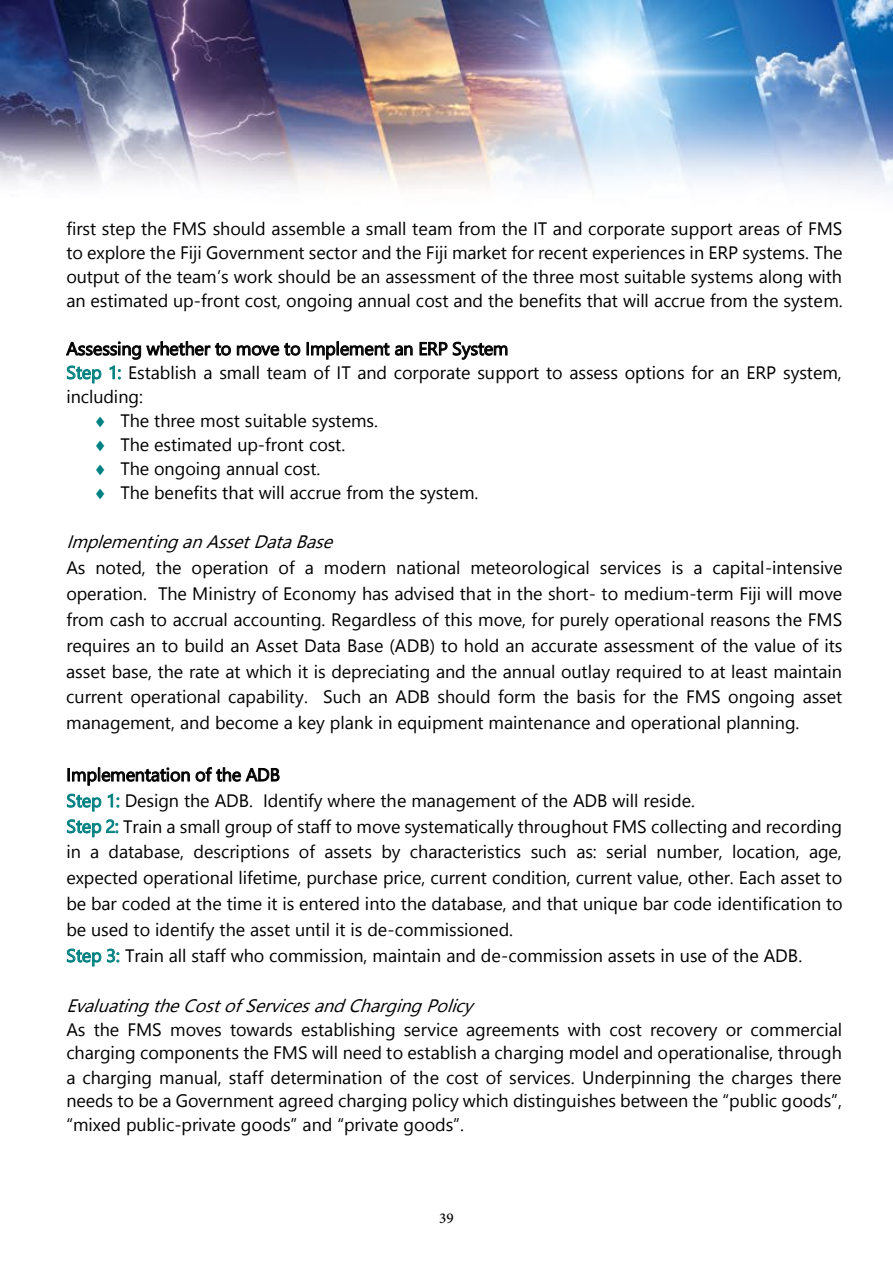
<style>
.page{position:relative;width:893px;height:1263px;background:#fff}
.page>*{position:absolute;margin:0;border:0;box-sizing:border-box;transform-origin:0 0}
.t1{font:18px "Symbol";color:#000}
.t2{font:18px "Symbol";color:#008080}
.t3{font:18px "Calibri";color:#000}
.t4{font:500 15px "Minion Pro";color:#000}
.s1{color:#000}
</style>
<div class="page">
<img style="left:0;top:0;width:893px;height:967px">
<svg style="left:67px;top:247px;width:21px;height:13px"></svg>
<svg style="left:97px;top:246px;width:39px;height:17px"></svg>
<svg style="left:146px;top:246px;width:19px;height:14px"></svg>
<svg style="left:554px;top:250px;width:7px;height:9px"></svg>
<svg style="left:573px;top:247px;width:20px;height:13px"></svg>
<svg style="left:602px;top:250px;width:17px;height:13px"></svg>
<svg style="left:631px;top:246px;width:8px;height:13px"></svg>
<svg style="left:651px;top:250px;width:16px;height:9px"></svg>
<svg style="left:528px;top:269px;width:27px;height:15px"></svg>
<svg style="left:514px;top:294px;width:14px;height:14px"></svg>
<svg style="left:540px;top:298px;width:7px;height:9px"></svg>
<svg style="left:68px;top:389px;width:74px;height:18px"></svg>
<svg style="left:121px;top:437px;width:18px;height:14px"></svg>
<svg style="left:121px;top:485px;width:18px;height:14px"></svg>
<svg style="left:149px;top:485px;width:15px;height:15px"></svg>
<svg style="left:175px;top:489px;width:8px;height:10px"></svg>
<svg style="left:67px;top:561px;width:23px;height:14px"></svg>
<svg style="left:279px;top:561px;width:21px;height:14px"></svg>
<svg style="left:306px;top:565px;width:13px;height:10px"></svg>
<svg style="left:398px;top:561px;width:67px;height:14px"></svg>
<svg style="left:673px;top:561px;width:15px;height:14px"></svg>
<svg style="left:694px;top:565px;width:13px;height:10px"></svg>
<svg style="left:324px;top:690px;width:63px;height:14px"></svg>
<svg style="left:684px;top:716px;width:121px;height:17px"></svg>
<svg style="left:108px;top:793px;width:11px;height:15px"></svg>
<svg style="left:361px;top:798px;width:5px;height:9px"></svg>
<svg style="left:375px;top:793px;width:21px;height:15px"></svg>
<svg style="left:383px;top:845px;width:22px;height:18px"></svg>
<svg style="left:76px;top:875px;width:18px;height:13px"></svg>
<svg style="left:105px;top:872px;width:13px;height:12px"></svg>
<svg style="left:310px;top:898px;width:14px;height:12px"></svg>
<svg style="left:336px;top:901px;width:4px;height:9px"></svg>
<svg style="left:107px;top:948px;width:12px;height:15px"></svg>
<svg style="left:67px;top:221px;width:494px;height:18px"></svg>
<svg style="left:563px;top:221px;width:284px;height:18px"></svg>
<svg style="left:176px;top:245px;width:368px;height:18px"></svg>
<svg style="left:679px;top:246px;width:169px;height:17px"></svg>
<svg style="left:67px;top:269px;width:450px;height:18px"></svg>
<svg style="left:574px;top:269px;width:273px;height:18px"></svg>
<svg style="left:67px;top:293px;width:436px;height:18px"></svg>
<svg style="left:558px;top:293px;width:284px;height:18px"></svg>
<svg style="left:66px;top:341px;width:241px;height:42px"></svg>
<svg style="left:307px;top:341px;width:540px;height:42px"></svg>
<svg style="left:96px;top:413px;width:287px;height:18px"></svg>
<svg style="left:164px;top:437px;width:186px;height:18px"></svg>
<svg style="left:96px;top:461px;width:229px;height:18px"></svg>
<svg style="left:194px;top:485px;width:283px;height:18px"></svg>
<svg style="left:68px;top:535px;width:266px;height:18px"></svg>
<svg style="left:97px;top:561px;width:89px;height:16px"></svg>
<svg style="left:192px;top:561px;width:81px;height:17px"></svg>
<svg style="left:325px;top:561px;width:66px;height:14px"></svg>
<svg style="left:472px;top:561px;width:123px;height:17px"></svg>
<svg style="left:601px;top:561px;width:65px;height:14px"></svg>
<svg style="left:713px;top:561px;width:135px;height:17px"></svg>
<svg style="left:67px;top:586px;width:289px;height:18px"></svg>
<svg style="left:363px;top:586px;width:232px;height:15px"></svg>
<svg style="left:602px;top:586px;width:246px;height:18px"></svg>
<svg style="left:67px;top:612px;width:577px;height:18px"></svg>
<svg style="left:646px;top:612px;width:201px;height:15px"></svg>
<svg style="left:68px;top:638px;width:599px;height:18px"></svg>
<svg style="left:669px;top:638px;width:178px;height:15px"></svg>
<svg style="left:67px;top:664px;width:543px;height:18px"></svg>
<svg style="left:610px;top:664px;width:237px;height:18px"></svg>
<svg style="left:67px;top:690px;width:246px;height:17px"></svg>
<svg style="left:396px;top:689px;width:451px;height:18px"></svg>
<svg style="left:68px;top:716px;width:614px;height:17px"></svg>
<svg style="left:68px;top:767px;width:122px;height:19px"></svg>
<svg style="left:196px;top:767px;width:84px;height:15px"></svg>
<svg style="left:67px;top:794px;width:34px;height:18px"></svg>
<svg style="left:126px;top:793px;width:223px;height:18px"></svg>
<svg style="left:406px;top:793px;width:288px;height:18px"></svg>
<svg style="left:67px;top:819px;width:51px;height:18px"></svg>
<svg style="left:124px;top:819px;width:723px;height:18px"></svg>
<svg style="left:68px;top:845px;width:309px;height:17px"></svg>
<svg style="left:411px;top:845px;width:115px;height:14px"></svg>
<svg style="left:532px;top:845px;width:120px;height:14px"></svg>
<svg style="left:658px;top:845px;width:70px;height:16px"></svg>
<svg style="left:734px;top:845px;width:113px;height:18px"></svg>
<svg style="left:128px;top:871px;width:719px;height:17px"></svg>
<svg style="left:68px;top:897px;width:231px;height:14px"></svg>
<svg style="left:350px;top:897px;width:498px;height:17px"></svg>
<svg style="left:68px;top:922px;width:444px;height:18px"></svg>
<svg style="left:67px;top:948px;width:34px;height:18px"></svg>
<svg style="left:125px;top:948px;width:677px;height:16px"></svg>
<p class="t1" style="left:87px;top:242px;width:90px">★ ★★</p>
<p class="t1" style="left:544px;top:242px;width:135px">★★★★★★</p>
<p class="t1" style="left:518px;top:266px;width:57px">★ ★★</p>
<p class="t1" style="left:504px;top:290px;width:55px">★★★</p>
<p class="t2" style="left:93px;top:433px;width:72px">◻ <span class="s1">★★</span></p>
<p class="t2" style="left:93px;top:481px;width:102px">◻ <span class="s1">★★★</span></p>
<p class="t1" style="left:66px;top:867px;width:63px">★★★</p>
<p class="t1" style="left:351px;top:790px;width:57px">★★ ★</p>
<p class="t1" style="left:299px;top:893px;width:52px">★ ★★</p>
<p class="t1" style="left:492px;top:1018px;width:45px">★★ ★</p>
<p class="t1" style="left:776px;top:1066px;width:67px">★ ★★</p>
<p class="t1" style="left:66px;top:1090px;width:69px">■ ▲ ▼□</p>
<p class="t1" style="left:188px;top:1090px;width:47px">□❖ ■</p>
<p class="t1" style="left:387px;top:1090px;width:52px">■ □●</p>
<p class="t1" style="left:528px;top:1090px;width:90px">▲▼■ ◆▲ ▲</p>
<p class="t1" style="left:640px;top:1090px;width:60px">▼ ■ ▼</p>
<p class="t1" style="left:792px;top:1090px;width:40px">□□ ▲</p>
<p class="t1" style="left:251px;top:1114px;width:72px">□□ ▲ ■</p>
<p class="t1" style="left:414px;top:1114px;width:41px">□□ ▲</p>
<p class="t3" style="left:432px;top:1197px;width:20px">39</p>
<p class="t4" style="left:439px;top:1208px;width:16px">39</p>
</div>
